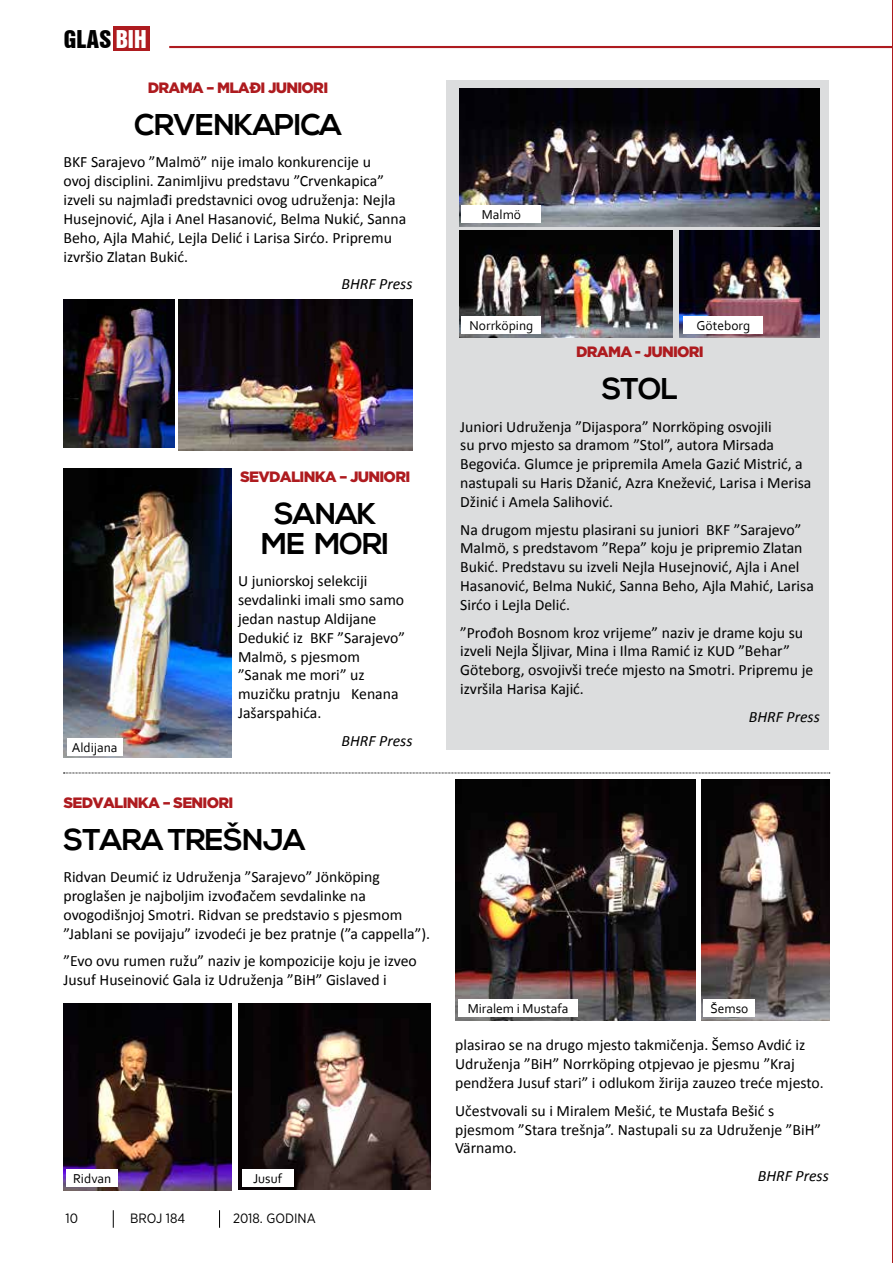
<style>
.page{position:relative;width:893px;height:1263px;background:#fff}
.page>*{position:absolute;margin:0;border:0;box-sizing:border-box;transform-origin:0 0}
.t1{font:700 30px/30px "Nexa";letter-spacing:-.03em;color:#000;text-align:center}
.t2{font:22.5px "Swiss 921 BT";color:#000}
.t3{font:15.75px/18.9px "Calibri";color:#000}
.t4{font:italic 15.75px "Calibri";color:#000}
.t5{font:900 15px "Gotham";letter-spacing:-.05em;color:#ae1b1f}
.t6{font:13.5px "Corbel";color:#000}
.t7{font:13.5px "Gotham Narrow";color:#000}
.s1{color:#fff}
</style>
<div class="page">
<div style="left:446px;top:81px;width:383px;height:669px;background:#dcddde"></div>
<svg style="left:63px;top:773px;width:767px;height:1px"></svg>
<img style="left:63px;top:299px;width:111px;height:149px">
<img style="left:179px;top:299px;width:234px;height:151px">
<img style="left:63px;top:468px;width:168px;height:289px">
<img style="left:63px;top:1003px;width:168px;height:187px">
<img style="left:238px;top:1003px;width:193px;height:187px">
<img style="left:702px;top:779px;width:127px;height:241px">
<img style="left:455px;top:780px;width:241px;height:240px">
<img style="left:459px;top:231px;width:214px;height:106px">
<img style="left:459px;top:88px;width:361px;height:139px">
<img style="left:679px;top:231px;width:141px;height:106px">
<div style="left:458px;top:999px;width:120px;height:17px;background:#fff"></div>
<div style="left:461px;top:316px;width:80px;height:18px;background:#fff"></div>
<div style="left:683px;top:316px;width:80px;height:18px;background:#fff"></div>
<div style="left:461px;top:205px;width:80px;height:18px;background:#fff"></div>
<div style="left:242px;top:1169px;width:51px;height:18px;background:#fff"></div>
<div style="left:67px;top:1169px;width:51px;height:18px;background:#fff"></div>
<div style="left:67px;top:738px;width:56px;height:17px;background:#fff"></div>
<div style="left:704px;top:999px;width:51px;height:17px;background:#fff"></div>
<hr style="left:892px;top:0;width:1px;height:1263px;background:#ae1b1f">
<hr style="left:169px;top:46px;width:724px;height:2px;background:#ae1b1f">
<svg style="left:113px;top:1210px;width:1px;height:18px"></svg>
<svg style="left:219px;top:1210px;width:1px;height:18px"></svg>
<div style="left:113px;top:27px;width:37px;height:24px;background:#ae1b1f"></div>
<h2 class="t2" style="left:64px;top:24px;width:84px">glas <span class="s1">bih</span></h2>
<p class="t5" style="left:148px;top:79px;width:182px">DRAMA – MLAĐI JUNIORI</p>
<h1 class="t1" style="left:134px;top:111px;width:209px">CRVENKAPICA</h1>
<p class="t3" style="left:63px;top:153px;width:344px">BKF Sarajevo ”Malmö” nije imalo konkurencije u<br>ovoj disciplini. Zanimljivu predstavu ”Crvenkapica” izveli su najmlađi predstavnici ovog udruženja: Nejla Husejnović, Ajla i Anel Hasanović, Belma Nukić, Sanna Beho, Ajla Mahić, Lejla Delić i Larisa Sirćo. Pripremu izvršio Zlatan Bukić.</p>
<p class="t4" style="left:341px;top:273px;width:73px">BHRF Press</p>
<p class="t6" style="left:72px;top:739px;width:47px">Aldijana</p>
<p class="t5" style="left:240px;top:468px;width:172px">SEVDALINKA – JUNIORI</p>
<h1 class="t1" style="left:261px;top:499px;width:126px">SANAK<br>ME MORI</h1>
<p class="t3" style="left:238px;top:571px;width:169px">U juniorskoj selekciji sevdalinki imali smo samo jedan nastup Aldijane<br>Dedukić iz BKF ”Sarajevo”<br>Malmö, s pjesmom ”Sanak me mori” uz muzičku pratnju Kenana<br>Jašarspahića.</p>
<p class="t4" style="left:341px;top:730px;width:73px">BHRF Press</p>
<p class="t5" style="left:63px;top:794px;width:171px">SEDVALINKA – SENIORI</p>
<h1 class="t1" style="left:63px;top:826px;width:244px">STARA TREŠNJA</h1>
<p class="t3" style="left:63px;top:867px;width:368px">Ridvan Deumić iz Udruženja ”Sarajevo” Jönköping proglašen je najboljim izvođačem sevdalinke na ovogodišnjoj Smotri. Ridvan se predstavio s pjesmom ”Jablani se povijaju” izvodeći je bez pratnje (”a cappella”).</p>
<p class="t3" style="left:63px;top:952px;width:355px">”Evo ovu rumen ružu” naziv je kompozicije koju je izveo<br>Jusuf Huseinović Gala iz Udruženja ”BiH” Gislaved i</p>
<p class="t6" style="left:73px;top:1170px;width:40px">Ridvan</p>
<p class="t6" style="left:253px;top:1170px;width:30px">Jusuf</p>
<p class="t7" style="left:65px;top:1209px;width:14px">10</p>
<p class="t7" style="left:130px;top:1209px;width:57px">BROJ 184</p>
<p class="t7" style="left:233px;top:1209px;width:84px">2018. GODINA</p>
<p class="t6" style="left:482px;top:206px;width:41px">Malmö</p>
<p class="t6" style="left:470px;top:317px;width:65px">Norrköping</p>
<p class="t6" style="left:696px;top:317px;width:55px">Göteborg</p>
<p class="t5" style="left:576px;top:343px;width:129px">DRAMA - JUNIORI</p>
<h1 class="t1" style="left:602px;top:375px;width:78px">STOL</h1>
<p class="t3" style="left:460px;top:417px;width:353px">Juniori Udruženja ”Dijaspora” Norrköping osvojili<br>su prvo mjesto sa dramom ”Stol”, autora Mirsada Begovića. Glumce je pripremila Amela Gazić Mistrić, a nastupali su Haris Džanić, Azra Knežević, Larisa i Merisa Džinić i Amela Salihović.</p>
<p class="t3" style="left:460px;top:520px;width:355px">Na drugom mjestu plasirani su juniori BKF ”Sarajevo” Malmö, s predstavom ”Repa” koju je pripremio Zlatan Bukić. Predstavu su izveli Nejla Husejnović, Ajla i Anel Hasanović, Belma Nukić, Sanna Beho, Ajla Mahić, Larisa Sirćo i Lejla Delić.</p>
<p class="t3" style="left:460px;top:623px;width:355px">”Prođoh Bosnom kroz vrijeme” naziv je drame koju su izveli Nejla Šljivar, Mina i Ilma Ramić iz KUD ”Behar” Göteborg, osvojivši treće mjesto na Smotri. Pripremu je izvršila Harisa Kajić.</p>
<p class="t4" style="left:749px;top:706px;width:73px">BHRF Press</p>
<p class="t6" style="left:468px;top:1000px;width:102px">Miralem i Mustafa</p>
<p class="t6" style="left:710px;top:1000px;width:40px">Šemso</p>
<p class="t3" style="left:455px;top:1036px;width:370px">plasirao se na drugo mjesto takmičenja. Šemso Avdić iz<br>Udruženja ”BiH” Norrköping otpjevao je pjesmu ”Kraj pendžera Jusuf stari” i odlukom žirija zauzeo treće mjesto.</p>
<p class="t3" style="left:455px;top:1101px;width:367px">Učestvovali su i Miralem Mešić, te Mustafa Bešić s pjesmom ”Stara trešnja”. Nastupali su za Udruženje ”BiH”<br>Värnamo.</p>
<p class="t4" style="left:758px;top:1165px;width:73px">BHRF Press</p>
</div>
